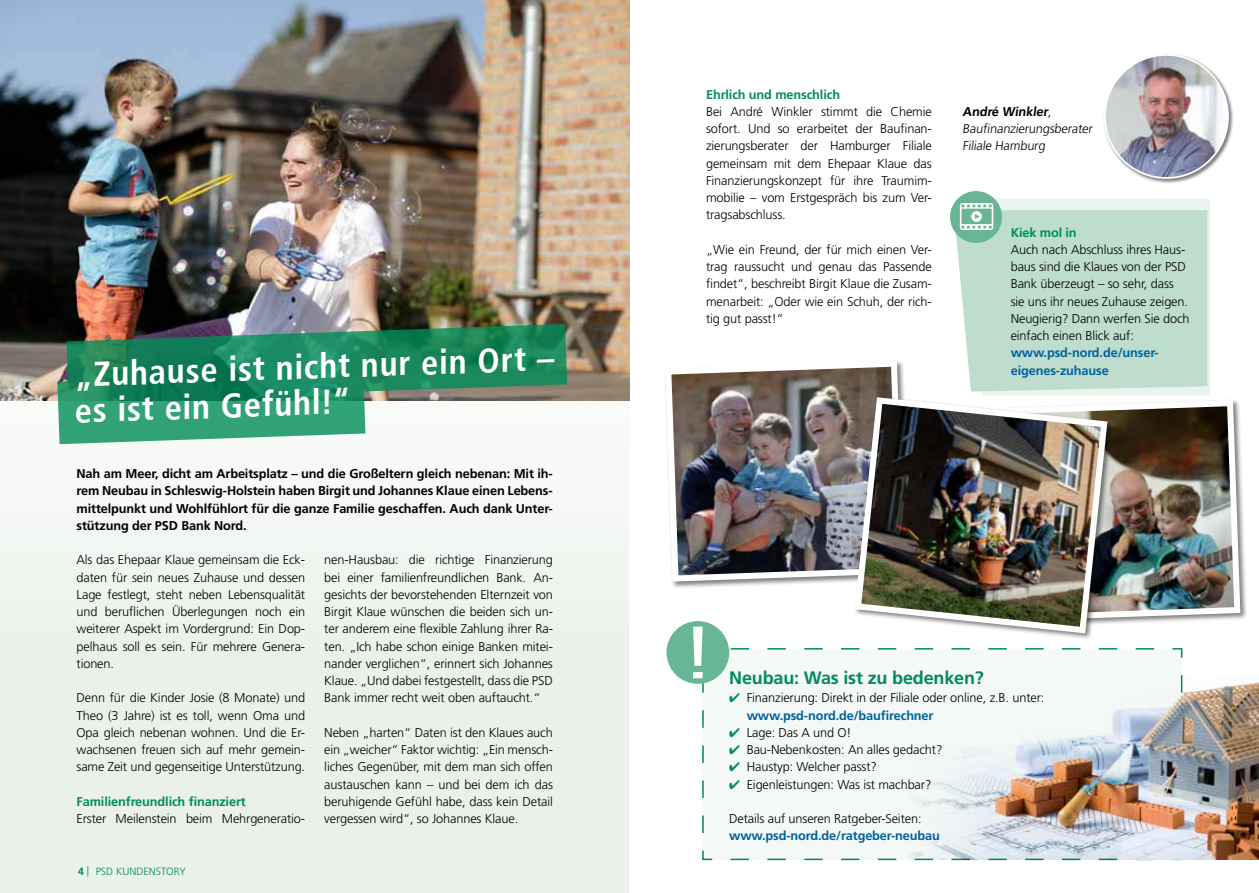
<style>
.page{position:relative;width:1259px;height:893px;background:#fff}
.page>*{position:absolute;margin:0;border:0;box-sizing:border-box;transform-origin:0 0}
.t1{font:700 condensed 34.5px/36px "Frutiger LT Std";color:#fff}
.t2{font:700 18px "Frutiger LT Std";letter-spacing:-.01em;color:#008d58}
.t3{font:300 12.75px/17.2px "Frutiger LT Std";letter-spacing:-.01em;color:#000;text-align:justify}
.t4{font:700 12.75px/17.2px "Frutiger LT Std";letter-spacing:-.01em;color:#000;text-align:justify}
.t5{font:700 12.75px/17.2px "Frutiger LT Std";letter-spacing:-.01em;color:#00639e}
.t6{font:700 12.75px "Frutiger LT Std";letter-spacing:-.01em;color:#008d58}
.t7{font:300 10.5px "Frutiger LT Std";color:#008d58}
.s1{font-weight:700}
.s2{color:#008d58}
.s3{font-weight:700;color:#00639e}
</style>
<div class="page">
<div style="left:0;top:0;width:629px;height:893px;background:linear-gradient(to right,#eef3ee,#eef3ee)"></div>
<div style="left:956px;top:199px;width:254px;height:196px;background:#eaf3ee"></div>
<div style="left:955px;top:210px;width:252px;height:182px;background:#beddcd"></div>
<img style="left:0;top:0;width:629px;height:401px">
<svg style="left:57px;top:324px;width:510px;height:120px"></svg>
<div style="left:1103px;top:53px;width:130px;height:131px;background:#000;opacity:.5"></div>
<img style="left:1105px;top:55px;width:123px;height:123px;border-radius:62px">
<svg style="left:702px;top:648px;width:481px;height:213px"></svg>
<div style="left:666px;top:621px;width:63px;height:63px;background:#68b696;border-radius:50%"></div>
<svg style="left:693px;top:627px;width:10px;height:57px"></svg>
<img style="left:702px;top:677px;width:557px;height:182px">
<img style="left:665px;top:361px;width:239px;height:224px">
<div style="left:1000px;top:399px;width:247px;height:229px;background:#000;opacity:.5"></div>
<img style="left:1114px;top:399px;width:129px;height:225px">
<div style="left:853px;top:396px;width:261px;height:245px;background:#000;opacity:.5"></div>
<img style="left:851px;top:394px;width:259px;height:243px">
<div style="left:950px;top:191px;width:52px;height:52px;background:#68b696;border-radius:50%"></div>
<svg style="left:960px;top:203px;width:33px;height:27px"></svg>
<h1 class="t1" style="left:72px;top:357px;width:482px;rotate:-2deg">„Zuhause ist nicht nur ein Ort – es ist ein Gefühl!“</h1>
<p class="t4" style="left:77px;top:465px;width:478px">Nah am Meer, dicht am Arbeitsplatz – und die Großeltern gleich nebenan: Mit ih&shy;rem Neubau in Schleswig-Holstein haben Birgit und Johannes Klaue einen Lebens&shy;mittelpunkt und Wohlfühlort für die ganze Familie geschaffen. Auch dank Unter&shy;stützung der PSD Bank Nord.</p>
<p class="t3" style="left:77px;top:551px;width:230px">Als das Ehepaar Klaue gemeinsam die Eck&shy;daten für sein neues Zuhause und dessen Lage festlegt, steht neben Lebensqualität und beruflichen Überlegungen noch ein weiterer Aspekt im Vordergrund: Ein Dop&shy;pelhaus soll es sein. Für mehrere Genera&shy;tionen.</p>
<p class="t3" style="left:77px;top:689px;width:230px">Denn für die Kinder Josie (8 Monate) und Theo (3 Jahre) ist es toll, wenn Oma und Opa gleich nebenan wohnen. Und die Er&shy;wachsenen freuen sich auf mehr gemein&shy;same Zeit und gegenseitige Unterstützung.</p>
<p class="t6" style="left:77px;top:794px;width:171px">Familienfreundlich finanziert</p>
<p class="t3" style="left:77px;top:810px;width:230px">Erster Meilenstein beim Mehrgeneratio-</p>
<p class="t7" style="left:78px;top:865px;width:109px"><span class="s1">4</span> | PSD KUNDENSTORY</p>
<p class="t3" style="left:324px;top:551px;width:230px">nen-Hausbau: die richtige Finanzierung bei einer familienfreundlichen Bank. An&shy;gesichts der bevorstehenden Elternzeit von Birgit Klaue wünschen die beiden sich un&shy;ter anderem eine flexible Zahlung ihrer Ra&shy;ten. „Ich habe schon einige Banken mitei&shy;nander verglichen“, erinnert sich Johannes Klaue. „Und dabei festgestellt, dass die PSD Bank immer recht weit oben auftaucht.“</p>
<p class="t3" style="left:324px;top:724px;width:230px">Neben „harten“ Daten ist den Klaues auch ein „weicher“ Faktor wichtig: „Ein mensch&shy;liches Gegenüber, mit dem man sich offen austauschen kann – und bei dem ich das beruhigende Gefühl habe, dass kein Detail vergessen wird“, so Johannes Klaue.</p>
<p class="t6" style="left:706px;top:87px;width:136px">Ehrlich und menschlich</p>
<p class="t3" style="left:706px;top:103px;width:227px">Bei André Winkler stimmt die Chemie sofort. Und so erarbeitet der Baufinan&shy;zierungsberater der Hamburger Filiale gemeinsam mit dem Ehepaar Klaue das Finanzierungskonzept für ihre Traumim&shy;mobilie – vom Erstgespräch bis zum Ver&shy;tragsabschluss.</p>
<p class="t3" style="left:706px;top:241px;width:227px">„Wie ein Freund, der für mich einen Ver&shy;trag raussucht und genau das Passende findet“, beschreibt Birgit Klaue die Zusam&shy;menarbeit: „Oder wie ein Schuh, der rich&shy;tig gut passt!“</p>
<p class="t3" style="left:962px;top:103px;width:133px;text-align:left"><span class="s1">André Winkler</span>,<br>Baufinanzierungsberater<br>Filiale Hamburg</p>
<p class="t6" style="left:1010px;top:225px;width:68px">Kiek mol in</p>
<p class="t3" style="left:1010px;top:241px;width:180px;text-align:left">Auch nach Abschluss ihres Haus&shy;baus sind die Klaues von der PSD<br>Bank überzeugt – so sehr, dass sie uns ihr neues Zuhause zeigen.<br>Neugierig? Dann werfen Sie doch einfach einen Blick auf:</p>
<p class="t5" style="left:1010px;top:344px;width:149px">www.psd-nord.de/unser&shy;eigenes-zuhause</p>
<h2 class="t2" style="left:729px;top:667px;width:256px">Neubau: Was ist zu bedenken?</h2>
<p class="t3" style="left:746px;top:689px;width:299px;text-indent:-17px"><span class="s2">✔</span> Finanzierung: Direkt in der Filiale oder online, z.B. unter: <span class="s3">www.psd-nord.de/baufirechner</span></p>
<p class="t3" style="left:729px;top:724px;width:124px"><span class="s2">✔</span> Lage: Das A und O!</p>
<p class="t3" style="left:729px;top:741px;width:215px"><span class="s2">✔</span> Bau-Nebenkosten: An alles gedacht?</p>
<p class="t3" style="left:729px;top:758px;width:149px"><span class="s2">✔</span> Haustyp: Welcher passt?</p>
<p class="t3" style="left:729px;top:776px;width:204px"><span class="s2">✔</span> Eigenleistungen: Was ist machbar?</p>
<p class="t3" style="left:729px;top:810px;width:194px">Details auf unseren Ratgeber-Seiten:</p>
<p class="t5" style="left:729px;top:827px;width:212px">www.psd-nord.de/ratgeber-neubau</p>
</div>
